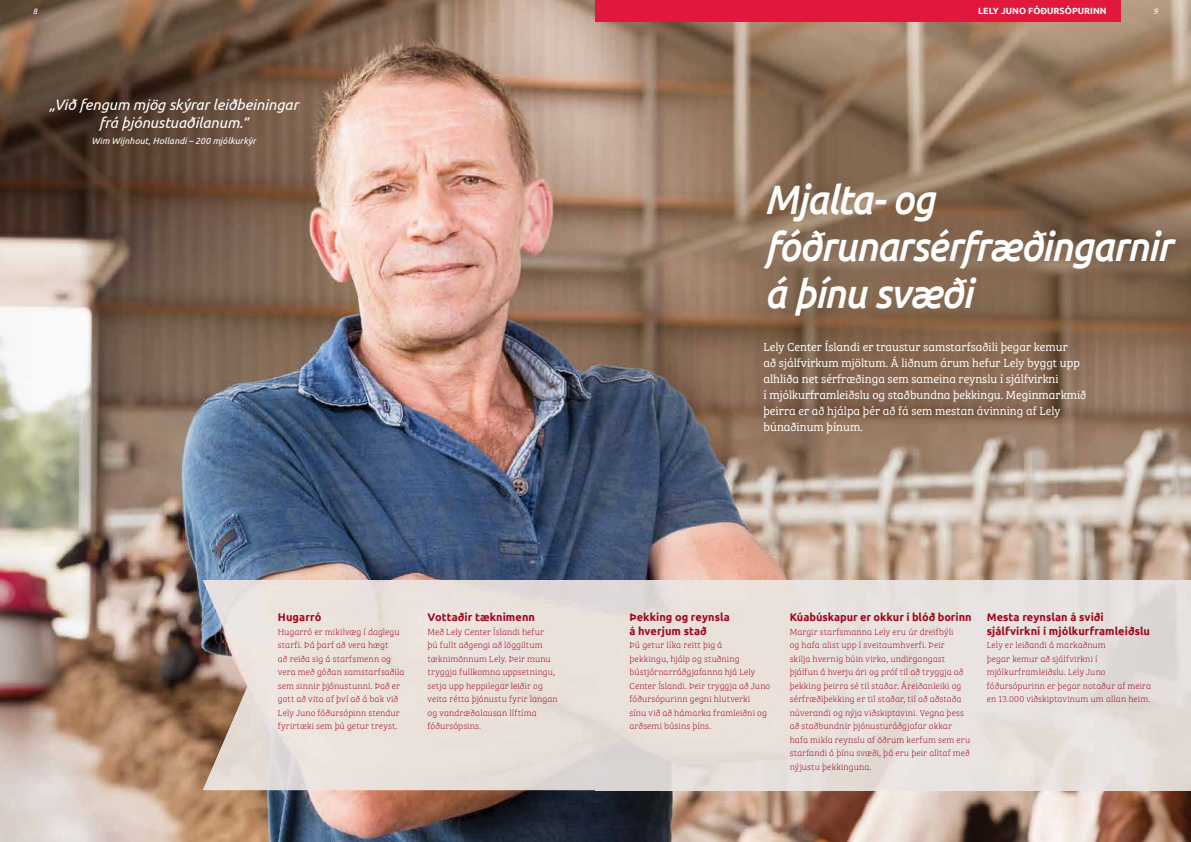
<style>
.page{position:relative;width:1191px;height:842px;background:#fff}
.page>*{position:absolute;margin:0;border:0;box-sizing:border-box;transform-origin:0 0}
.t1{font:italic 500 41px/47px "Ubuntu";letter-spacing:-.03em;color:#fff;scale:.95 1}
.t2{font:italic 15px/18px "Ubuntu";letter-spacing:-.005em;color:#fff;text-align:center}
.t3{font:12px/16px "Bree Serif Lt";color:#fff}
.t4{font:700 11px/13.5px "Ubuntu";letter-spacing:.005em;color:#9e071c}
.t5{font:9px/13.5px "Bree Serif Th";letter-spacing:.01em;color:#9e071c}
.t6{font:italic 9px "Ubuntu";letter-spacing:.01em;color:#fff}
.t7{font:700 9px "Ubuntu";color:#fff}
.t8{font:italic 8px "Ubuntu";color:#fff}
</style>
<div class="page">
<img style="left:0;top:0;width:1191px;height:842px">
<img style="left:203px;top:580px;width:988px;height:210px">
<div style="left:595px;top:0;width:525px;height:21px;background:#e1173d"></div>
<p class="t8" style="left:33px;top:6px;width:6px">8</p>
<p class="t7" style="left:978px;top:5px;width:130px">LELY JUNO FÓÐURSÓPURINN</p>
<p class="t8" style="left:1153px;top:6px;width:6px">9</p>
<h2 class="t2" style="left:49px;top:95px;width:251px">„Við fengum mjög skýrar leiðbeiningar frá þjónustuaðilanum.“</h2>
<p class="t6" style="left:91px;top:136px;width:166px">Wim Wijnhout, Hollandi – 200 mjólkurkýr</p>
<p class="t4" style="left:278px;top:610px;width:45px">Hugarró</p>
<p class="t5" style="left:278px;top:624px;width:128px">Hugarró er mikilvæg í daglegu starfi. Þá þarf að vera hægt<br>að reiða sig á starfsmenn og vera með góðan samstarfsaðila sem sinnir þjónustunni. Það er gott að vita af því að á bak við<br>Lely Juno fóðursópinn stendur fyrirtæki sem þú getur treyst.</p>
<p class="t4" style="left:427px;top:610px;width:109px">Vottaðir tæknimenn</p>
<p class="t5" style="left:427px;top:624px;width:132px">Með Lely Center Íslandi hefur<br>þú fullt aðgengi að löggiltum tæknimönnum Lely. Þeir munu tryggja fullkomna uppsetningu, setja upp heppilegar leiðir og veita rétta þjónustu fyrir langan og vandræðalausan líftíma fóðursópsins.</p>
<h1 class="t1" style="left:764px;top:175px;width:431px">Mjalta- og fóðrunarsérfræðingarnir á þínu svæði</h1>
<p class="t3" style="left:763px;top:338px;width:324px">Lely Center Íslandi er traustur samstarfsaðili þegar kemur<br>að sjálfvirkum mjöltum. Á liðnum árum hefur Lely byggt upp alhliða net sérfræðinga sem sameina reynslu í sjálfvirkni<br>í mjólkurframleiðslu og staðbundna þekkingu. Meginmarkmið þeirra er að hjálpa þér að fá sem mestan ávinning af Lely búnaðinum þínum.</p>
<p class="t4" style="left:629px;top:610px;width:102px">Þekking og reynsla á hverjum stað</p>
<p class="t5" style="left:629px;top:638px;width:142px">Þú getur líka reitt þig á<br>þekkingu, hjálp og stuðning bústjórnarráðgjafanna hjá Lely<br>Center Íslandi. Þeir tryggja að Juno fóðursópurinn gegni hlutverki<br>sínu við að hámarka framleiðni og arðsemi búsins þíns.</p>
<p class="t4" style="left:789px;top:610px;width:183px">Kúabúskapur er okkur í blóð borinn</p>
<p class="t5" style="left:789px;top:624px;width:182px">Margir starfsmanna Lely eru úr dreifbýli<br>og hafa alist upp í sveitaumhverfi. Þeir<br>skilja hvernig búin virka, undirgangast þjálfun á hverju ári og próf til að tryggja að þekking þeirra sé til staðar. Áreiðanleiki og sérfræðiþekking er til staðar, til að aðstoða núverandi og nýja viðskiptavini. Vegna þess að staðbundnir þjónusturáðgjafar okkar hafa mikla reynslu af öðrum kerfum sem eru starfandi á þínu svæði, þá eru þeir alltaf með nýjustu þekkinguna.</p>
<p class="t4" style="left:986px;top:610px;width:165px">Mesta reynslan á sviði sjálfvirkni í mjólkurframleiðslu</p>
<p class="t5" style="left:986px;top:638px;width:166px">Lely er leiðandi á markaðnum<br>þegar kemur að sjálfvirkni í mjólkurframleiðslu. Lely Juno fóðursópurinn er þegar notaður af meira en 13.000 viðskiptavinum um allan heim.</p>
</div>
